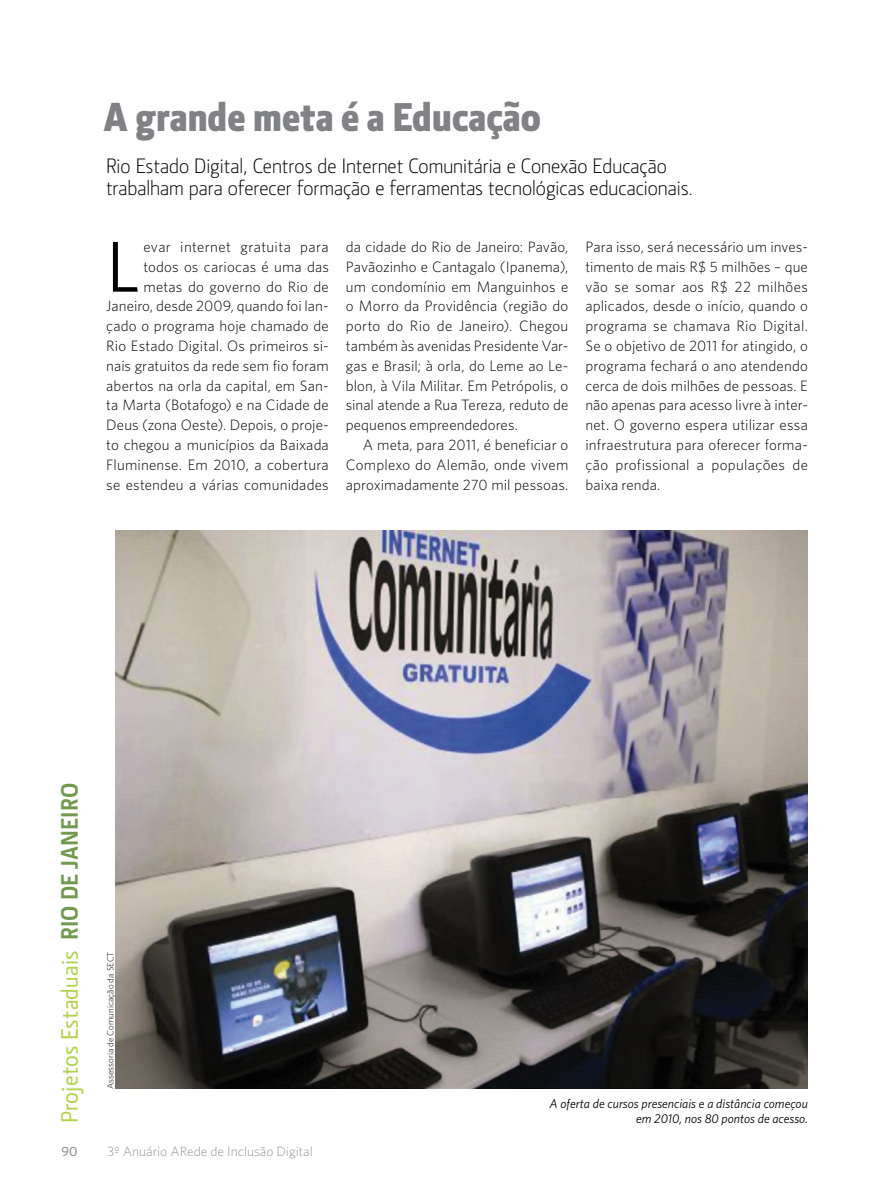
<style>
.page{position:relative;width:893px;height:1191px;background:#fff}
.page>*{position:absolute;margin:0;border:0;box-sizing:border-box;transform-origin:0 0}
.t1{font:72px "Whitney";color:#000}
.t2{font:900 40.5px "Section";letter-spacing:-.015em;color:#808285}
.t3{font:500 24px "Section";letter-spacing:.01em;color:#b1d34e}
.t4{font:300 21px/22.5px "Section";color:#000}
.t5{font:300 15px/19.8px "Whitney";letter-spacing:.01em;color:#000;text-align:right}
.t6{font:300 13.5px "Whitney";color:#939598}
.t7{font:500 13.5px "Whitney";color:#939598}
.t8{font:italic 12.75px/15.3px "Whitney";color:#000;text-align:right}
.t9{font:300 9px "Whitney";color:#000}
.s1{font-weight:700;color:#729a4f}
</style>
<div class="page">
<img style="left:116px;top:531px;width:692px;height:558px">
<p class="t2" style="left:103px;top:95px;width:439px">A grande meta é a Educação</p>
<p class="t4" style="left:106px;top:155px;width:589px">Rio Estado Digital, Centros de Internet Comunitária e Conexão Educação trabalham para oferecer formação e ferramentas tecnológicas educacionais.</p>
<p class="t5" style="left:106px;top:237px;width:224px">evar internet gratuita para todos os cariocas é uma das metas do governo do Rio de<br>Janeiro, desde 2009, quando foi lan&shy;çado o programa hoje chamado de<br>Rio Estado Digital. Os primeiros si&shy;nais gratuitos da rede sem fio foram abertos na orla da capital, em San&shy;ta Marta (Botafogo) e na Cidade de<br>Deus (zona Oeste). Depois, o proje&shy;to chegou a municípios da Baixada<br>Fluminense. Em 2010, a cobertura se estendeu a várias comunidades</p>
<p class="t5" style="left:346px;top:237px;width:224px">da cidade do Rio de Janeiro: Pavão,</p>
<p class="t1" style="left:106px;top:224px;width:35px">L</p>
<p class="t5" style="left:346px;top:256px;width:224px">Pavãozinho e Cantagalo (Ipanema),</p>
<p class="t5" style="left:346px;top:276px;width:224px">um condomínio em Manguinhos e</p>
<p class="t5" style="left:346px;top:296px;width:224px">o Morro da Providência (região do</p>
<p class="t5" style="left:346px;top:316px;width:224px">porto do Rio de Janeiro). Chegou</p>
<p class="t5" style="left:346px;top:336px;width:224px">também às avenidas Presidente Var-</p>
<p class="t5" style="left:346px;top:355px;width:224px">gas e Brasil; à orla, do Leme ao Le-</p>
<p class="t5" style="left:346px;top:375px;width:224px">blon, à Vila Militar. Em Petrópolis, o</p>
<p class="t5" style="left:346px;top:395px;width:224px">sinal atende a Rua Tereza, reduto de</p>
<p class="t5" style="left:346px;top:415px;width:174px">pequenos empreendedores.</p>
<p class="t5" style="left:363px;top:435px;width:207px">A meta, para 2011, é beneficiar o</p>
<p class="t5" style="left:346px;top:454px;width:224px">Complexo do Alemão, onde vivem</p>
<p class="t5" style="left:346px;top:474px;width:224px">aproximadamente 270 mil pessoas.</p>
<p class="t5" style="left:585px;top:237px;width:224px;text-align:justify">Para isso, será necessário um inves&shy;timento de mais R$ 5 milhões – que vão se somar aos R$ 22 milhões aplicados, desde o início, quando o programa se chamava Rio Digital.<br>Se o objetivo de 2011 for atingido, o programa fechará o ano atendendo cerca de dois milhões de pessoas. E não apenas para acesso livre à inter&shy;net. O governo espera utilizar essa infraestrutura para oferecer forma&shy;ção profissional a populações de baixa renda.</p>
<p class="t3" style="left:56px;top:1123px;width:342px;rotate:-90deg">Projetos Estaduais <span class="s1">rio de janeiro</span></p>
<p class="t9" style="left:105px;top:1089px;width:139px;rotate:-90deg">Assessoria de Comunicação da SECT</p>
<p class="t8" style="left:550px;top:1095px;width:260px">A oferta de cursos presenciais e a distância começou em 2010, nos 80 pontos de acesso.</p>
<p class="t7" style="left:62px;top:1143px;width:17px">90</p>
<p class="t6" style="left:107px;top:1143px;width:207px">3º Anuário ARede de Inclusão Digital</p>
</div>
